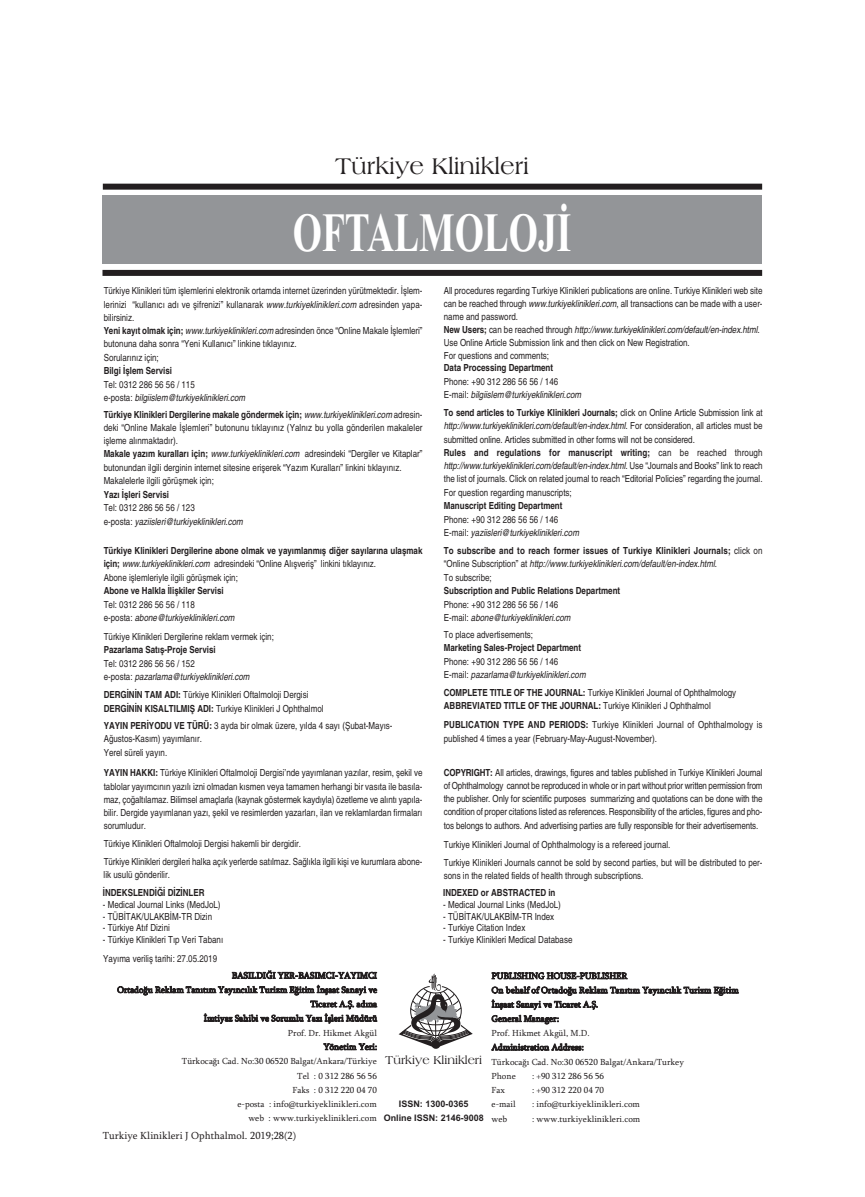
<style>
.page{position:relative;width:865px;height:1197px;background:#fff}
.page>*{position:absolute;margin:0;border:0;box-sizing:border-box;transform-origin:0 0}
.t1{font:700 55.35px "Times New Roman";color:#fff;scale:.68 1}
.t2{font:24px "Americana BT Roman";color:#231f20}
.t3{font:12px "Americana BT Roman";color:#231f20}
.t4{font:10.5px "Sylfaen";color:#231f20}
.t5{font:condensed 9.75px/13.2px "Helvetica";color:#231f20}
.t6{font:700 condensed 9.75px/13.4px "Helvetica";color:#231f20}
.t7{font:italic condensed 9.75px/13.5px "Helvetica";color:#231f20}
.t8{font:9px/14.2px "Sylfaen";color:#231f20;text-align:right}
.t9{font:700 9px/13.5px "Arial";color:#231f20;text-align:center}
.s1{font-style:italic}
.s2{font-weight:700}
.s3{font-style:normal}
.s4{font-weight:400}
.s5{font-weight:400;font-style:italic}
</style>
<div class="page">
<svg style="left:398px;top:973px;width:75px;height:75px"></svg>
<div style="left:102px;top:195px;width:660px;height:68px;background:#939598"></div>
<div style="left:103px;top:184px;width:659px;height:6px;background:#231f20"></div>
<div style="left:102px;top:270px;width:660px;height:6px;background:#231f20"></div>
<h2 class="t2" style="left:335px;top:152px;width:195px">Türkiye Klinikleri</h2>
<h1 class="t1" style="left:293px;top:199px;width:411px">OFTALMOLOJİ</h1>
<p class="t5" style="left:104px;top:284px;width:320px">Türkiye Klinikleri tüm işlemlerini elektronik ortamda internet üzerinden yürütmektedir. İşlem&shy;lerinizi “kullanıcı adı ve şifrenizi” kullanarak <span class="s1">www.turkiyeklinikleri.com</span> adresinden yapa&shy;bilirsiniz.<br><span class="s2">Yeni kayıt olmak için;</span> <span class="s1">www.turkiyeklinikleri.com</span> adresinden önce “Online Makale İşlemleri” butonuna daha sonra “Yeni Kullanıcı” linkine tıklayınız.<br>Sorularınız için;</p>
<p class="t6" style="left:104px;top:364px;width:70px">Bilgi İşlem Servisi</p>
<p class="t7" style="left:104px;top:378px;width:143px"><span class="s3">Tel: 0312 286 56 56 / 115<br>e-posta:</span> bilgiislem@turkiyeklinikleri.com</p>
<p class="t5" style="left:104px;top:407px;width:320px"><span class="s2">Türkiye Klinikleri Dergilerine makale göndermek için;</span> <span class="s1">www.turkiyeklinikleri.com</span> adresin&shy;deki “Online Makale İşlemleri” butonunu tıklayınız (Yalnız bu yolla gönderilen makaleler işleme alınmaktadır).<br><span class="s2">Makale yazım kuralları için;</span> <span class="s1">www.turkiyeklinikleri.com</span> adresindeki “Dergiler ve Kitaplar” butonundan ilgili derginin internet sitesine erişerek “Yazım Kuralları” linkini tıklayınız.<br>Makalelerle ilgili görüşmek için;</p>
<p class="t6" style="left:104px;top:487px;width:67px">Yazı İşleri Servisi</p>
<p class="t7" style="left:104px;top:501px;width:141px"><span class="s3">Tel: 0312 286 56 56 / 123<br>e-posta:</span> yaziisleri@turkiyeklinikleri.com</p>
<p class="t5" style="left:104px;top:544px;width:320px"><span class="s2">Türkiye Klinikleri Dergilerine abone olmak ve yayımlanmış diğer sayılarına ulaşmak için;</span> <span class="s1">www.turkiyeklinikleri.com</span> adresindeki “Online Alışveriş” linkini tıklayınız.<br>Abone işlemleriyle ilgili görüşmek için;</p>
<p class="t6" style="left:104px;top:584px;width:122px">Abone ve Halkla İlişkiler Servisi</p>
<p class="t5" style="left:104px;top:598px;width:132px">Tel: 0312 286 56 56 / 118<br>e-posta: <span class="s1">abone@turkiyeklinikleri.com</span></p>
<p class="t5" style="left:104px;top:629px;width:172px">Türkiye Klinikleri Dergilerine reklam vermek için;</p>
<p class="t6" style="left:104px;top:643px;width:113px">Pazarlama Satış-Proje Servisi</p>
<p class="t7" style="left:104px;top:656px;width:147px"><span class="s3">Tel: 0312 286 56 56 / 152<br>e-posta:</span> pazarlama@turkiyeklinikleri.com</p>
<p class="t5" style="left:104px;top:688px;width:221px"><span class="s2">DERGİNİN TAM ADI:</span> Türkiye Klinikleri Oftalmoloji Dergisi<br><span class="s2">DERGİNİN KISALTILMIŞ ADI:</span> Turkiye Klinikleri J Ophthalmol</p>
<p class="t5" style="left:104px;top:719px;width:290px"><span class="s2">YAYIN PERİYODU VE TÜRÜ:</span> 3 ayda bir olmak üzere, yılda 4 sayı (Şubat-Mayıs-<br>Ağustos-Kasım) yayımlanır.<br>Yerel süreli yayın.</p>
<p class="t5" style="left:104px;top:766px;width:320px;text-align:justify"><span class="s2">YAYIN HAKKI:</span> Türkiye Klinikleri Oftalmoloji Dergisi’nde yayımlanan yazılar, resim, şekil ve tablolar yayımcının yazılı izni olmadan kısmen veya tamamen herhangi bir vasıta ile basıla&shy;maz, çoğaltılamaz. Bilimsel amaçlarla (kaynak göstermek kaydıyla) özetleme ve alıntı yapıla&shy;bilir. Dergide yayımlanan yazı, şekil ve resimlerden yazarları, ilan ve reklamlardan firmaları sorumludur.</p>
<p class="t5" style="left:104px;top:835px;width:320px;line-height:17.7px">Türkiye Klinikleri Oftalmoloji Dergisi hakemli bir dergidir.<br>Türkiye Klinikleri dergileri halka açık yerlerde satılmaz. Sağlıkla ilgili kişi ve kurumlara abone-</p>
<p class="t5" style="left:104px;top:868px;width:68px">lik usulü gönderilir.</p>
<p class="t6" style="left:103px;top:886px;width:103px">İNDEKSLENDİĞİ DİZİNLER</p>
<p class="t5" style="left:103px;top:897px;width:119px">- Medical Journal Links (MedJoL)</p>
<p class="t5" style="left:103px;top:909px;width:111px">- TÜBİTAK/ULAKBİM-TR Dizin</p>
<p class="t5" style="left:103px;top:921px;width:69px">- Türkiye Atıf Dizini</p>
<p class="t5" style="left:103px;top:933px;width:122px">- Türkiye Klinikleri Tıp Veri Tabanı</p>
<p class="t5" style="left:103px;top:952px;width:115px">Yayıma veriliş tarihi: 27.05.2019</p>
<p class="t5" style="left:444px;top:284px;width:320px">All procedures regarding Turkiye Klinikleri publications are online. Turkiye Klinikleri web site can be reached through <span class="s1">www.turkiyeklinikleri.com</span>, all transactions can be made with a user&shy;name and password.<br><span class="s2">New Users;</span> can be reached through <span class="s1">http://www.turkiyeklinikleri.com/default/en-index.html.<br></span>Use Online Article Submission link and then click on New Registration.<br>For questions and comments;</p>
<p class="t6" style="left:444px;top:361px;width:111px">Data Processing Department</p>
<p class="t7" style="left:444px;top:375px;width:139px"><span class="s3">Phone: +90 312 286 56 56 / 146<br>E-mail:</span> bilgiislem@turkiyeklinikleri.com</p>
<p class="t5" style="left:444px;top:406px;width:320px"><span class="s2">To send articles to Turkiye Klinikleri Journals;</span> click on Online Article Submission link at <span class="s1">http://www.turkiyeklinikleri.com/default/en-index.html.</span> For consideration, all articles must be submitted online. Articles submitted in other forms will not be considered.<br><span class="s2">Rules and regulations for manuscript writing;</span> can be reached through <span class="s1">http://www.turkiyeklinikleri.com/default/en-index.html.</span> Use “Journals and Books” link to reach the list of journals. Click on related journal to reach “Editorial Policies” regarding the journal.<br>For question regarding manuscripts;</p>
<p class="t6" style="left:444px;top:499px;width:120px">Manuscript Editing Department</p>
<p class="t7" style="left:444px;top:512px;width:137px"><span class="s3">Phone: +90 312 286 56 56 / 146<br>E-mail:</span> yaziisleri@turkiyeklinikleri.com</p>
<p class="t6" style="left:444px;top:544px;width:320px">To subscribe and to reach former issues of Turkiye Klinikleri Journals; <span class="s4">click on “Online Subscription” at</span> <span class="s5">http://www.turkiyeklinikleri.com/default/en-index.html</span><span class="s4">.<br>To subscribe;</span></p>
<p class="t6" style="left:444px;top:584px;width:178px">Subscription and Public Relations Department</p>
<p class="t5" style="left:444px;top:597px;width:128px">Phone: +90 312 286 56 56 / 146<br>E-mail: <span class="s1">abone@turkiyeklinikleri.com</span></p>
<p class="t5" style="left:444px;top:627px;width:91px">To place advertisements;</p>
<p class="t6" style="left:444px;top:641px;width:139px">Marketing Sales-Project Department</p>
<p class="t7" style="left:444px;top:654px;width:143px"><span class="s3">Phone: +90 312 286 56 56 / 146<br>E-mail:</span> pazarlama@turkiyeklinikleri.com</p>
<p class="t5" style="left:444px;top:686px;width:294px"><span class="s2">COMPLETE TITLE OF THE JOURNAL:</span> Turkiye Klinikleri Journal of Ophthalmology<br><span class="s2">ABBREVIATED TITLE OF THE JOURNAL:</span> Turkiye Klinikleri J Ophthalmol</p>
<p class="t5" style="left:444px;top:718px;width:320px"><span class="s2">PUBLICATION TYPE AND PERIODS:</span> Turkiye Klinikleri Journal of Ophthalmology is published 4 times a year (February-May-August-November).</p>
<p class="t5" style="left:444px;top:765px;width:320px;text-align:justify"><span class="s2">COPYRIGHT:</span> All articles, drawings, figures and tables published in Turkiye Klinikleri Journal of Ophthalmology cannot be reproduced in whole or in part without prior written permission from the publisher. Only for scientific purposes summarizing and quotations can be done with the condition of proper citations listed as references. Responsibility of the articles, figures and pho&shy;tos belongs to authors. And advertising parties are fully responsible for their advertisements.</p>
<p class="t5" style="left:444px;top:835px;width:320px;line-height:17.7px">Turkiye Klinikleri Journal of Ophthalmology is a refereed journal.<br>Turkiye Klinikleri Journals cannot be sold by second parties, but will be distributed to per-</p>
<p class="t5" style="left:444px;top:868px;width:201px">sons in the related fields of health through subscriptions.</p>
<p class="t6" style="left:443px;top:886px;width:114px">INDEXED or ABSTRACTED in</p>
<p class="t5" style="left:443px;top:897px;width:119px">- Medical Journal Links (MedJoL)</p>
<p class="t5" style="left:443px;top:909px;width:113px">- TÜBİTAK/ULAKBİM-TR Index</p>
<p class="t5" style="left:443px;top:921px;width:84px">- Turkiye Citation Index</p>
<p class="t5" style="left:443px;top:933px;width:131px">- Turkiye Klinikleri Medical Database</p>
<p class="t8" style="left:117px;top:968px;width:261px">BASILDIĞI YER-BASIMCI-YAYIMCI<br>Ortadoğu Reklam Tanıtım Yayıncılık Turizm Eğitim İnşaat Sanayi ve Ticaret A.Ş. adına<br>İmtiyaz Sahibi ve Sorumlu Yazı İşleri Müdürü<br>Prof. Dr. Hikmet Akgül<br>Yönetim Yeri:<br>Türkocağı Cad. No:30 06520 Balgat/Ankara/Türkiye<br>Tel : 0 312 286 56 56<br>Faks : 0 312 220 04 70<br>e-posta : info@turkiyeklinikleri.com<br>web : www.turkiyeklinikleri.com</p>
<p class="t8" style="left:491px;top:968px;width:249px;text-align:left">PUBLISHING HOUSE-PUBLISHER<br>On behalf of Ortadoğu Reklam Tanıtım Yayıncılık Turizm Eğitim<br>İnşaat Sanayi ve Ticaret A.Ş.<br>General Manager:<br>Prof. Hikmet Akgül, M.D.<br>Administration Address:<br>Türkocağı Cad. No:30 06520 Balgat/Ankara/Turkey<br>Phone</p>
<p class="t3" style="left:385px;top:1052px;width:98px">Türkiye Klinikleri</p>
<p class="t9" style="left:384px;top:1097px;width:102px">ISSN: 1300-0365<br>Online ISSN: 2146-9008</p>
<p class="t8" style="left:532px;top:1068px;width:73px">: +90 312 286 56 56</p>
<p class="t8" style="left:491px;top:1082px;width:15px">Fax</p>
<p class="t8" style="left:532px;top:1082px;width:73px">: +90 312 220 04 70</p>
<p class="t8" style="left:491px;top:1096px;width:26px">e-mail</p>
<p class="t8" style="left:532px;top:1096px;width:109px">: info@turkiyeklinikleri.com</p>
<p class="t8" style="left:491px;top:1111px;width:17px">web</p>
<p class="t8" style="left:532px;top:1111px;width:110px">: www.turkiyeklinikleri.com</p>
<p class="t4" style="left:103px;top:1129px;width:195px">Turkiye Klinikleri J Ophthalmol. 2019;28(2)</p>
</div>
